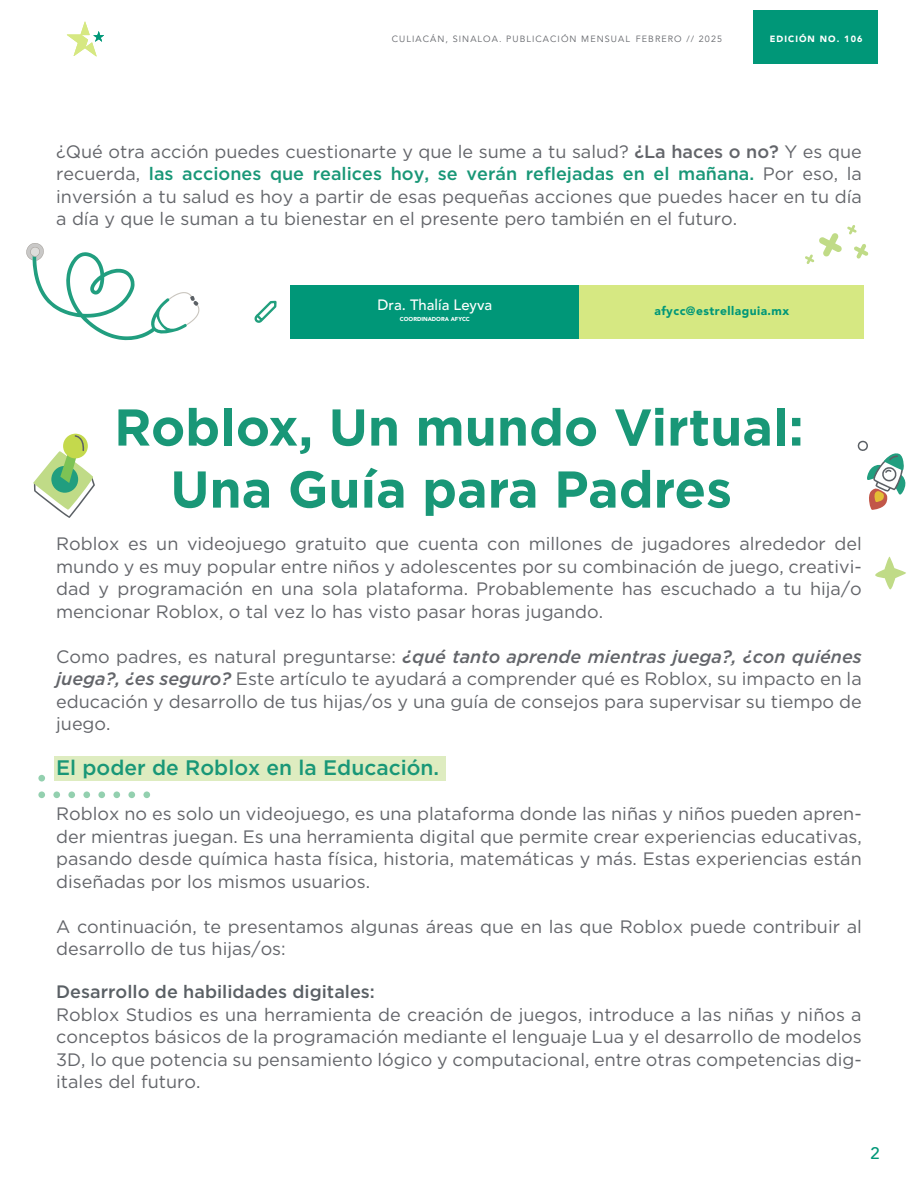
<style>
.page{position:relative;width:918px;height:1188px;background:#fff}
.page>*{position:absolute;margin:0;border:0;box-sizing:border-box;transform-origin:0 0}
.t1{font:700 51.75px/61.9px "Gotham";color:#199777;text-align:center}
.t2{font:500 21px "Gotham";color:#199777}
.t3{font:18px/22.5px "Gotham";color:#63656a;text-align:justify}
.t4{font:500 18px "Gotham";color:#5a6065}
.t5{font:500 16.5px "Avenir LT Std";color:#009778}
.t6{font:500 14.85px "Avenir LT Std";color:#fff}
.t7{font:900 12px "Avenir LT Std";letter-spacing:.04em;color:#009778}
.t8{font:9px "Avenir LT Std";letter-spacing:.12em;color:#63656a}
.t9{font:900 9px "Avenir LT Std";letter-spacing:.12em;color:#fff}
.t10{font:900 5.7px "Avenir LT Std";color:#fff}
.s1{font-weight:500}
.s2{font-weight:500;color:#199777}
.s3{font-weight:500;font-style:italic}
</style>
<div class="page">
<div style="left:55px;top:756px;width:391px;height:25px;background:#deecc0"></div>
<svg style="left:67px;top:22px;width:37px;height:34px"></svg>
<div style="left:754px;top:10px;width:124px;height:54px;background:#009778"></div>
<svg style="left:254px;top:300px;width:23px;height:23px"></svg>
<div style="left:290px;top:285px;width:290px;height:54px;background:#009778"></div>
<div style="left:580px;top:285px;width:284px;height:54px;background:#d6e882"></div>
<div style="left:38px;top:775px;width:7px;height:7px;background:#93d0af;border-radius:50%"></div>
<div style="left:38px;top:791px;width:7px;height:7px;background:#93d0af;border-radius:50%"></div>
<div style="left:53px;top:791px;width:7px;height:7px;background:#93d0af;border-radius:50%"></div>
<div style="left:68px;top:791px;width:7px;height:7px;background:#93d0af;border-radius:50%"></div>
<div style="left:83px;top:791px;width:7px;height:7px;background:#93d0af;border-radius:50%"></div>
<div style="left:98px;top:791px;width:7px;height:7px;background:#93d0af;border-radius:50%"></div>
<div style="left:113px;top:791px;width:7px;height:7px;background:#93d0af;border-radius:50%"></div>
<div style="left:128px;top:791px;width:7px;height:7px;background:#93d0af;border-radius:50%"></div>
<div style="left:143px;top:791px;width:7px;height:7px;background:#93d0af;border-radius:50%"></div>
<svg style="left:875px;top:556px;width:31px;height:34px"></svg>
<svg style="left:857px;top:440px;width:49px;height:70px"></svg>
<svg style="left:33px;top:435px;width:62px;height:83px"></svg>
<svg style="left:26px;top:243px;width:174px;height:98px"></svg>
<svg style="left:805px;top:225px;width:64px;height:39px"></svg>
<p class="t8" style="left:392px;top:34px;width:332px">CULIACÁN, SINALOA. PUBLICACIÓN MENSUAL FEBRERO // 2025</p>
<p class="t9" style="left:770px;top:33px;width:94px">EDICIÓN NO. 106</p>
<p class="t3" style="left:56px;top:140px;width:807px">¿Qué otra acción puedes cuestionarte y que le sume a tu salud? <span class="s1">¿La haces o no?</span> Y es que recuerda, <span class="s2">las acciones que realices hoy, se verán reflejadas en el mañana.</span> Por eso, la inversión a tu salud es hoy a partir de esas pequeñas acciones que puedes hacer en tu día a día y que le suman a tu bienestar en el presente pero también en el futuro.</p>
<p class="t6" style="left:378px;top:296px;width:116px">Dra. Thalía Leyva</p>
<p class="t7" style="left:654px;top:304px;width:136px">afycc@estrellaguia.mx</p>
<p class="t10" style="left:400px;top:315px;width:71px">COORDINADORA AFYCC</p>
<h1 class="t1" style="left:114px;top:396px;width:691px">Roblox, Un mundo Virtual:<br>Una Guía para Padres</h1>
<p class="t3" style="left:56px;top:532px;width:807px">Roblox es un videojuego gratuito que cuenta con millones de jugadores alrededor del mundo y es muy popular entre niños y adolescentes por su combinación de juego, creativi&shy;dad y programación en una sola plataforma. Probablemente has escuchado a tu hija/o mencionar Roblox, o tal vez lo has visto pasar horas jugando.</p>
<p class="t3" style="left:56px;top:645px;width:807px">Como padres, es natural preguntarse: <span class="s3">¿qué tanto aprende mientras juega?, ¿con quiénes juega?, ¿es seguro?</span> Este artículo te ayudará a comprender qué es Roblox, su impacto en la educación y desarrollo de tus hijas/os y una guía de consejos para supervisar su tiempo de juego.</p>
<p class="t2" style="left:56px;top:754px;width:385px">El poder de Roblox en la Educación.</p>
<p class="t3" style="left:56px;top:802px;width:807px">Roblox no es solo un videojuego, es una plataforma donde las niñas y niños pueden apren&shy;der mientras juegan. Es una herramienta digital que permite crear experiencias educativas, pasando desde química hasta física, historia, matemáticas y más. Estas experiencias están diseñadas por los mismos usuarios.</p>
<p class="t3" style="left:56px;top:915px;width:807px">A continuación, te presentamos algunas áreas que en las que Roblox puede contribuir al desarrollo de tus hijas/os:</p>
<p class="t4" style="left:56px;top:980px;width:320px">Desarrollo de habilidades digitales:</p>
<p class="t3" style="left:56px;top:1003px;width:807px">Roblox Studios es una herramienta de creación de juegos, introduce a las niñas y niños a conceptos básicos de la programación mediante el lenguaje Lua y el desarrollo de modelos 3D, lo que potencia su pensamiento lógico y computacional, entre otras competencias dig&shy;itales del futuro.</p>
<p class="t5" style="left:870px;top:1144px;width:11px">2</p>
</div>
